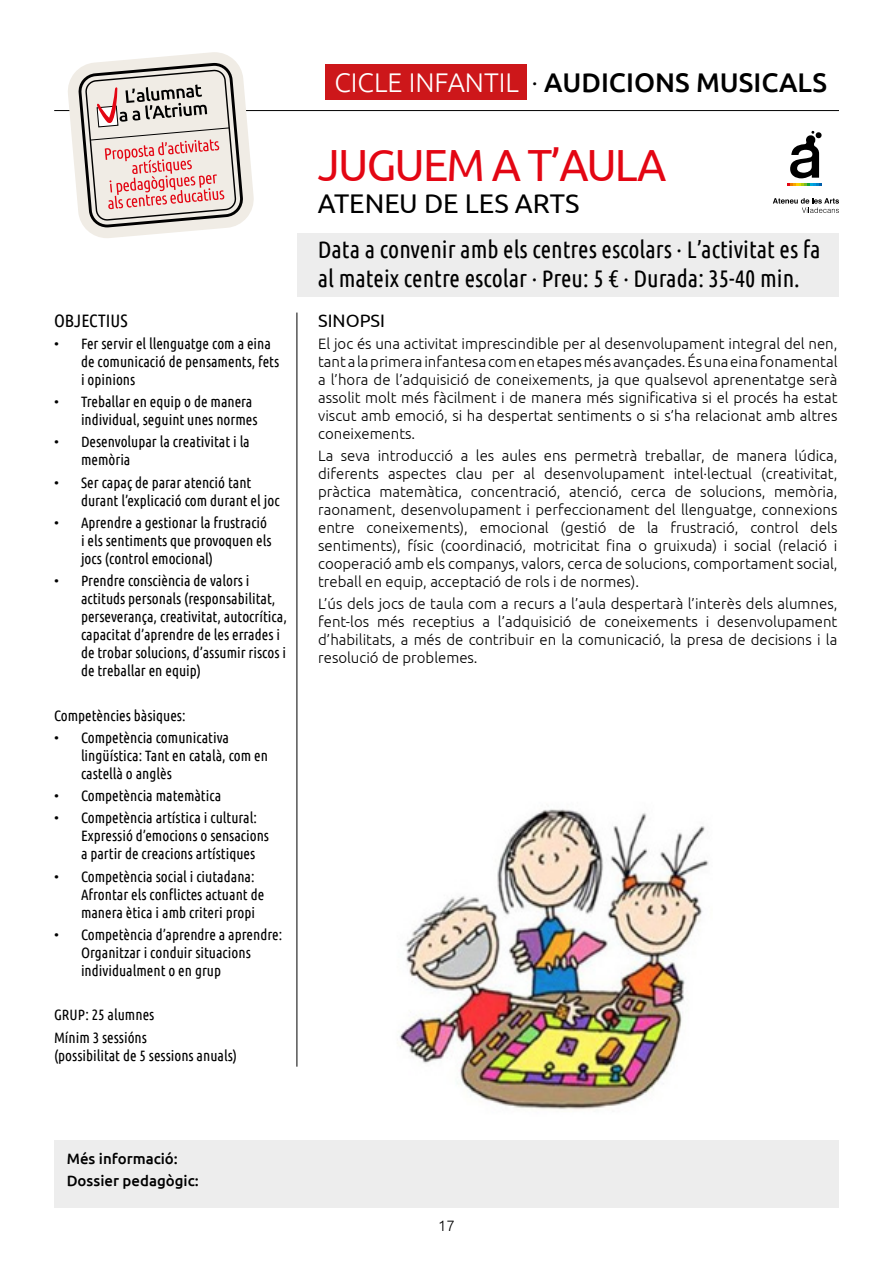
<style>
.page{position:relative;width:893px;height:1263px;background:#fff}
.page>*{position:absolute;margin:0;border:0;box-sizing:border-box;transform-origin:0 0}
.t1{font:45px "Ubuntu";letter-spacing:-.04em;color:#e30613}
.t2{font:500 27px "Ubuntu";color:#000}
.t3{font:27px "Ubuntu";color:#000}
.t4{font:24px/28.8px "Ubuntu Condensed";color:#000}
.t5{font:18px "Ubuntu Condensed";color:#000}
.t6{font:18px "Ubuntu";color:#000}
.t7{font:300 15px/18px "Ubuntu";color:#000;text-align:justify}
.t8{font:15px/18px "Ubuntu Condensed";color:#000}
.t9{font:500 15px/22.2px "Ubuntu";color:#000}
.s1{font-weight:300;color:#fff}
.s2{font-weight:300}
</style>
<div class="page">
<div style="left:298px;top:233px;width:541px;height:64px;background:#ededed"></div>
<div style="left:325px;top:65px;width:201px;height:35px;background:#cd171a"></div>
<hr style="left:54px;top:110px;width:785px;height:1px;background:#000">
<hr style="left:297px;top:313px;width:1px;height:754px;background:#000">
<div style="left:54px;top:1140px;width:785px;height:67px;background:#ededed"></div>
<img style="left:399px;top:809px;width:310px;height:301px">
<svg style="left:67px;top:52px;width:187px;height:186px;background:#d9cbc6"></svg>
<svg style="left:787px;top:131px;width:35px;height:55px"></svg>
<svg style="left:773px;top:198px;width:66px;height:15px"></svg>
<p class="t5" style="left:54px;top:309px;width:75px">OBJECTIUS</p>
<p class="t8" style="left:81px;top:334px;width:200px;text-indent:-27px">• Fer servir el llenguatge com a eina de comunicació de pensaments, fets i opinions</p>
<p class="t8" style="left:81px;top:392px;width:178px;text-indent:-27px">• Treballar en equip o de manera individual, seguint unes normes</p>
<p class="t8" style="left:81px;top:432px;width:170px;text-indent:-27px">• Desenvolupar la creativitat i la memòria</p>
<p class="t8" style="left:81px;top:473px;width:200px;text-indent:-27px">• Ser capaç de parar atenció tant durant l’explicació com durant el joc</p>
<p class="t8" style="left:81px;top:513px;width:192px;text-indent:-27px">• Aprendre a gestionar la frustració i els sentiments que provoquen els jocs (control emocional)</p>
<p class="t8" style="left:81px;top:571px;width:207px;text-indent:-27px">• Prendre consciència de valors i actituds personals (responsabilitat, perseverança, creativitat, autocrítica, capacitat d’aprendre de les errades i de trobar solucions, d’assumir riscos i de treballar en equip)</p>
<p class="t8" style="left:54px;top:706px;width:133px">Competències bàsiques:</p>
<p class="t8" style="left:81px;top:728px;width:189px;text-indent:-27px">• Competència comunicativa lingüística: Tant en català, com en castellà o anglès</p>
<p class="t8" style="left:54px;top:786px;width:169px">• Competència matemàtica</p>
<p class="t8" style="left:81px;top:808px;width:190px;text-indent:-27px">• Competència artística i cultural:<br>Expressió d’emocions o sensacions a partir de creacions artístiques</p>
<p class="t8" style="left:81px;top:867px;width:185px;text-indent:-27px">• Competència social i ciutadana:<br>Afrontar els conflictes actuant de manera ètica i amb criteri propi</p>
<p class="t8" style="left:81px;top:925px;width:203px;text-indent:-27px">• Competència d’aprendre a aprendre:<br>Organitzar i conduir situacions individualment o en grup</p>
<p class="t8" style="left:54px;top:1003px;width:102px;line-height:22.2px">GRUP: 25 alumnes<br>Mínim 3 sessións</p>
<p class="t8" style="left:54px;top:1046px;width:185px">(possibilitat de 5 sessions anuals)</p>
<h2 class="t2" style="left:334px;top:65px;width:494px"><span class="s1">CICLE INFANTIL</span> <span class="s2">·</span> AUDICIONS MUSICALS</h2>
<h1 class="t1" style="left:318px;top:138px;width:350px">JUGUEM A T’AULA</h1>
<h2 class="t3" style="left:318px;top:187px;width:263px">ATENEU DE LES ARTS</h2>
<h3 class="t4" style="left:318px;top:235px;width:504px">Data a convenir amb els centres escolars · L’activitat es fa al mateix centre escolar · Preu: 5 € · Durada: 35-40 min.</h3>
<p class="t6" style="left:318px;top:309px;width:68px">SINOPSI</p>
<p class="t7" style="left:318px;top:334px;width:521px">El joc és una activitat imprescindible per al desenvolupament integral del nen, tant a la primera infantesa com en etapes més avançades. És una eina fonamental a l’hora de l’adquisició de coneixements, ja que qualsevol aprenentatge serà assolit molt més fàcilment i de manera més significativa si el procés ha estat viscut amb emoció, si ha despertat sentiments o si s’ha relacionat amb altres coneixements.</p>
<p class="t7" style="left:318px;top:446px;width:521px">La seva introducció a les aules ens permetrà treballar, de manera lúdica, diferents aspectes clau per al desenvolupament intel·lectual (creativitat, pràctica matemàtica, concentració, atenció, cerca de solucions, memòria, raonament, desenvolupament i perfeccionament del llenguatge, connexions entre coneixements), emocional (gestió de la frustració, control dels sentiments), físic (coordinació, motricitat fina o gruixuda) i social (relació i cooperació amb els companys, valors, cerca de solucions, comportament social, treball en equip, acceptació de rols i de normes).</p>
<p class="t7" style="left:318px;top:595px;width:521px">L’ús dels jocs de taula com a recurs a l’aula despertarà l’interès dels alumnes, fent-los més receptius a l’adquisició de coneixements i desenvolupament d’habilitats, a més de contribuir en la comunicació, la presa de decisions i la resolució de problemes.</p>
<p class="t9" style="left:67px;top:1147px;width:134px">Més informació:<br>Dossier pedagògic:</p>
<p class="t7" style="left:438px;top:1216px;width:18px">17</p>
</div>
